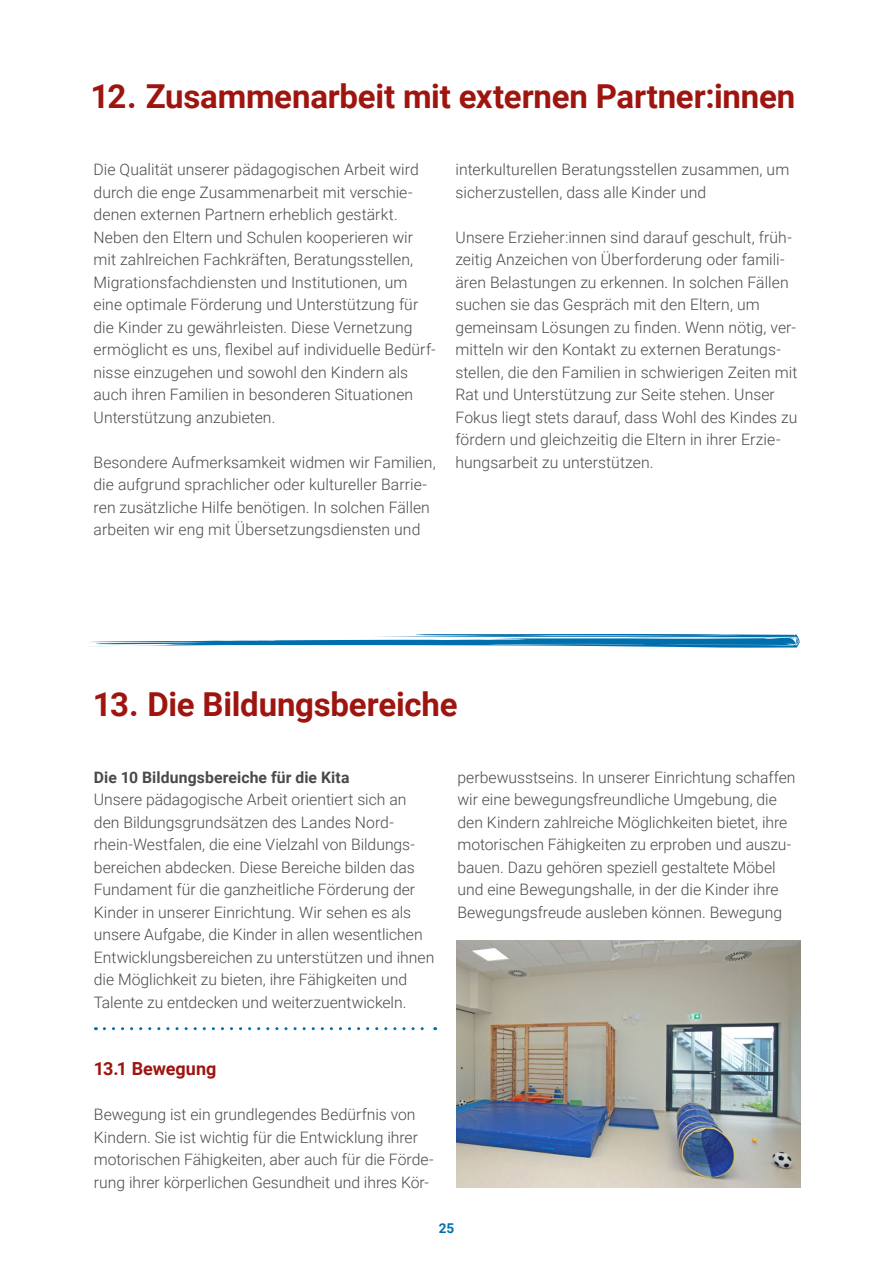
<style>
.page{position:relative;width:893px;height:1263px;background:#fff}
.page>*{position:absolute;margin:0;border:0;box-sizing:border-box;transform-origin:0 0}
.t1{font:700 33px "Roboto";letter-spacing:-.01em;color:#9e1510}
.t2{font:700 18px "Roboto";color:#9e1510}
.t3{font:300 15.75px/22.5px "Roboto";color:#4a4a49}
.t4{font:700 15.75px "Roboto";letter-spacing:.005em;color:#4a4a49}
.t5{font:700 13.5px "Roboto";color:#006fae}
</style>
<div class="page">
<svg style="left:104px;top:1027px;width:332px;height:3px"></svg>
<svg style="left:88px;top:633px;width:712px;height:15px"></svg>
<img style="left:456px;top:940px;width:344px;height:248px">
<h1 class="t1" style="left:90px;top:73px;width:706px">12. Zusammenarbeit mit externen Partner:innen</h1>
<p class="t3" style="left:94px;top:158px;width:344px">Die Qualität unserer pädagogischen Arbeit wird durch die enge Zusammenarbeit mit verschie&shy;denen externen Partnern erheblich gestärkt.<br>Neben den Eltern und Schulen kooperieren wir mit zahlreichen Fachkräften, Beratungsstellen, Migrationsfachdiensten und Institutionen, um eine optimale Förderung und Unterstützung für die Kinder zu gewährleisten. Diese Vernetzung ermöglicht es uns, flexibel auf individuelle Bedürf&shy;nisse einzugehen und sowohl den Kindern als auch ihren Familien in besonderen Situationen Unterstützung anzubieten.</p>
<p class="t3" style="left:94px;top:450px;width:344px">Besondere Aufmerksamkeit widmen wir Familien, die aufgrund sprachlicher oder kultureller Barrie&shy;ren zusätzliche Hilfe benötigen. In solchen Fällen arbeiten wir eng mit Übersetzungsdiensten und</p>
<p class="t3" style="left:455px;top:158px;width:335px">interkulturellen Beratungsstellen zusammen, um sicherzustellen, dass alle Kinder und</p>
<p class="t3" style="left:455px;top:225px;width:343px">Unsere Erzieher:innen sind darauf geschult, früh&shy;zeitig Anzeichen von Überforderung oder famili&shy;ären Belastungen zu erkennen. In solchen Fällen suchen sie das Gespräch mit den Eltern, um gemeinsam Lösungen zu finden. Wenn nötig, ver&shy;mitteln wir den Kontakt zu externen Beratungs&shy;stellen, die den Familien in schwierigen Zeiten mit Rat und Unterstützung zur Seite stehen. Unser Fokus liegt stets darauf, dass Wohl des Kindes zu fördern und gleichzeitig die Eltern in ihrer Erzie&shy;hungsarbeit zu unterstützen.</p>
<h1 class="t1" style="left:93px;top:681px;width:366px">13. Die Bildungsbereiche</h1>
<p class="t4" style="left:94px;top:766px;width:257px">Die 10 Bildungsbereiche für die Kita</p>
<p class="t3" style="left:94px;top:788px;width:342px">Unsere pädagogische Arbeit orientiert sich an den Bildungsgrundsätzen des Landes Nord&shy;rhein-Westfalen, die eine Vielzahl von Bildungs&shy;bereichen abdecken. Diese Bereiche bilden das Fundament für die ganzheitliche Förderung der Kinder in unserer Einrichtung. Wir sehen es als unsere Aufgabe, die Kinder in allen wesentlichen Entwicklungsbereichen zu unterstützen und ihnen die Möglichkeit zu bieten, ihre Fähigkeiten und Talente zu entdecken und weiterzuentwickeln.</p>
<p class="t2" style="left:94px;top:1056px;width:124px">13.1 Bewegung</p>
<p class="t3" style="left:94px;top:1103px;width:341px">Bewegung ist ein grundlegendes Bedürfnis von Kindern. Sie ist wichtig für die Entwicklung ihrer motorischen Fähigkeiten, aber auch für die Förde&shy;rung ihrer körperlichen Gesundheit und ihres Kör-</p>
<p class="t3" style="left:457px;top:765px;width:340px">perbewusstseins. In unserer Einrichtung schaffen wir eine bewegungsfreundliche Umgebung, die den Kindern zahlreiche Möglichkeiten bietet, ihre motorischen Fähigkeiten zu erproben und auszu&shy;bauen. Dazu gehören speziell gestaltete Möbel und eine Bewegungshalle, in der die Kinder ihre Bewegungsfreude ausleben können. Bewegung</p>
<p class="t5" style="left:439px;top:1218px;width:17px">25</p>
</div>
